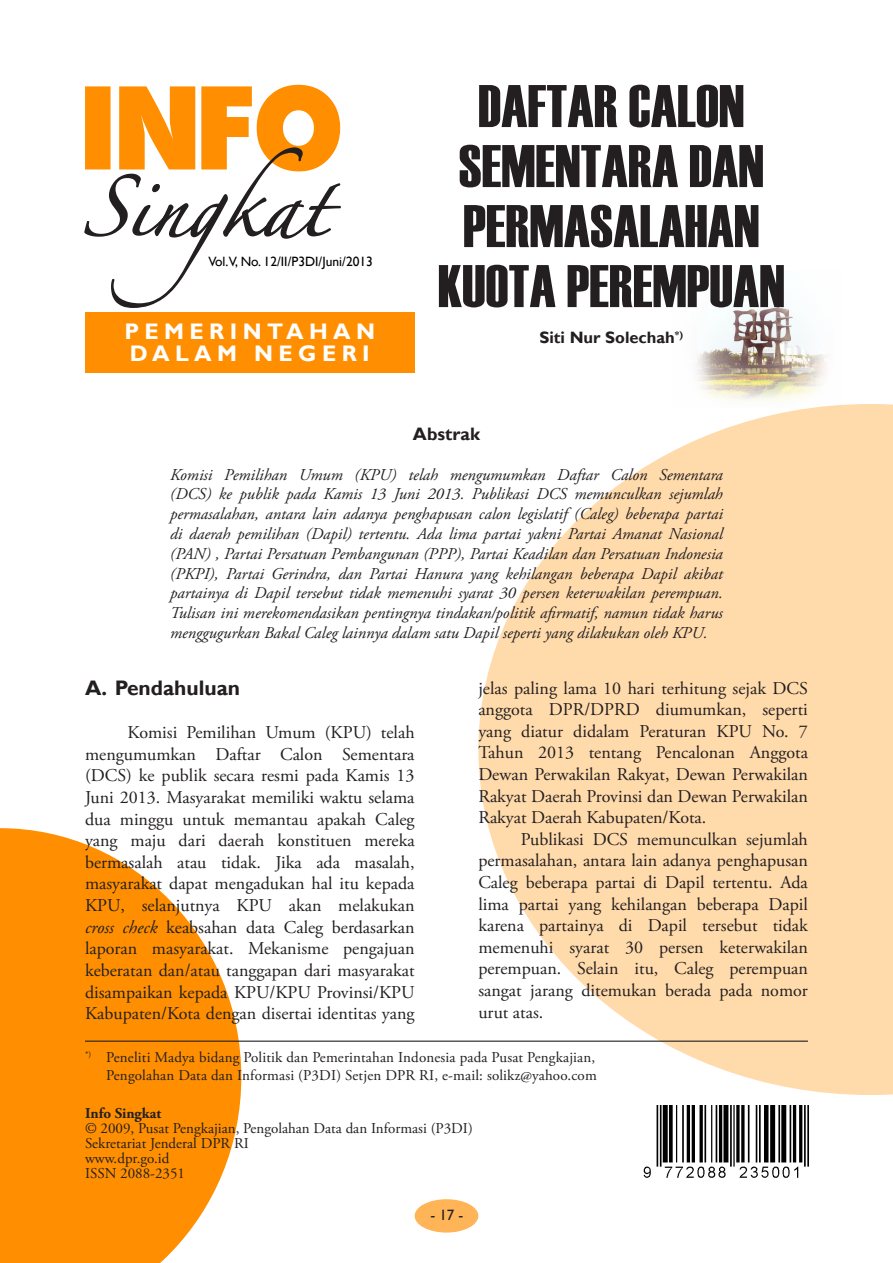
<style>
.page{position:relative;width:893px;height:1263px;background:#fff}
.page>*{position:absolute;margin:0;border:0;box-sizing:border-box;transform-origin:0 0}
.Judul_Utama{font:60px/60px "Haettenschweiler";color:#231f20;text-align:center}
.Nama_Bidang{font:700 22.5px/22.5px "Gill Sans";letter-spacing:.24em;color:#fff}
.Sub_Judul_Naskah{font:700 21px "Gill Sans";color:#231f20}
.Naskah{font:18px/21.6px "Adobe Garamond Pro";color:#231f20;text-align:justify}
.Judul_Abstract{font:700 18px "Gill Sans";color:#231f20}
.Abstract{font:italic 16.5px/19.8px "Adobe Garamond Pro";color:#231f20;text-align:justify}
.Nama_Penulis{font:700 16.5px "Gill Sans";color:#231f20}
.Catatan_Kaki{font:15px/18px "Adobe Garamond Pro";letter-spacing:.01em;color:#231f20;text-align:right}
.Catatan_Kaki-2{font:700 15px "Adobe Garamond Pro";color:#231f20}
.t1{font:15px "Gill Sans";color:#231f20}
.Volume{font:13.5px "Gill Sans";color:#000}
.s1{font-style:italic}
</style>
<div class="page">
<div style="left:415px;top:1199px;width:63px;height:33px;background:#ffb557;border-radius:50%"></div>
<img style="left:696px;top:296px;width:131px;height:105px">
<svg style="left:478px;top:404px;width:415px;height:691px;fill:#ffdaab"></svg>
<svg style="left:0;top:828px;width:241px;height:435px;fill:#ff8f00"></svg>
<div style="left:85px;top:312px;width:330px;height:61px;background:#ff8f00"></div>
<img style="left:643px;top:1105px;width:166px;height:73px">
<hr style="left:85px;top:1040px;width:723px;height:2px;background:#231f20">
<svg style="left:84px;top:85px;width:257px;height:223px"></svg>
<p class="Volume" style="left:208px;top:254px;width:166px">Vol.V, No. 12/II/P3DI/Juni/2013</p>
<p class="Nama_Bidang" style="left:124px;top:321px;width:252px">PEMERINTAHAN<br>DALAM NEGERI</p>
<p class="Judul_Utama" style="left:438px;top:76px;width:349px">DAFTAR CALON<br>SEMENTARA DAN<br>PERMASALAHAN<br>KUOTA PEREMPUAN</p>
<p class="Nama_Penulis" style="left:539px;top:328px;width:145px">Siti Nur Solechah<sup>*)</sup></p>
<p class="Judul_Abstract" style="left:413px;top:423px;width:69px">Abstrak</p>
<p class="Abstract" style="left:170px;top:465px;width:554px">Komisi Pemilihan Umum (KPU) telah mengumumkan Daftar Calon Sementara (DCS) ke publik pada Kamis 13 Juni 2013. Publikasi DCS memunculkan sejumlah permasalahan, antara lain adanya penghapusan calon legislatif (Caleg) beberapa partai di daerah pemilihan (Dapil) tertentu. Ada lima partai yakni Partai Amanat Nasional (PAN) , Partai Persatuan Pembangunan (PPP), Partai Keadilan dan Persatuan Indonesia (PKPI), Partai Gerindra, dan Partai Hanura yang kehilangan beberapa Dapil akibat partainya di Dapil tersebut tidak memenuhi syarat 30 persen keterwakilan perempuan.<br>Tulisan ini merekomendasikan pentingnya tindakan/politik afirmatif, namun tidak harus menggugurkan Bakal Caleg lainnya dalam satu Dapil seperti yang dilakukan oleh KPU.</p>
<p class="Sub_Judul_Naskah" style="left:85px;top:675px;width:157px">A. Pendahuluan</p>
<p class="Naskah" style="left:85px;top:722px;width:331px;text-indent:43px">Komisi Pemilihan Umum (KPU) telah mengumumkan Daftar Calon Sementara (DCS) ke publik secara resmi pada Kamis 13<br>Juni 2013. Masyarakat memiliki waktu selama dua minggu untuk memantau apakah Caleg yang maju dari daerah konstituen mereka bermasalah atau tidak. Jika ada masalah, masyarakat dapat mengadukan hal itu kepada KPU, selanjutnya KPU akan melakukan <span class="s1">cross check</span> keabsahan data Caleg berdasarkan laporan masyarakat. Mekanisme pengajuan keberatan dan/atau tanggapan dari masyarakat disampaikan kepada KPU/KPU Provinsi/KPU Kabupaten/Kota dengan disertai identitas yang</p>
<p class="Naskah" style="left:478px;top:678px;width:331px">jelas paling lama 10 hari terhitung sejak DCS anggota DPR/DPRD diumumkan, seperti yang diatur didalam Peraturan KPU No. 7<br>Tahun 2013 tentang Pencalonan Anggota Dewan Perwakilan Rakyat, Dewan Perwakilan Rakyat Daerah Provinsi dan Dewan Perwakilan Rakyat Daerah Kabupaten/Kota.</p>
<p class="Naskah" style="left:478px;top:829px;width:331px;text-indent:43px">Publikasi DCS memunculkan sejumlah permasalahan, antara lain adanya penghapusan Caleg beberapa partai di Dapil tertentu. Ada lima partai yang kehilangan beberapa Dapil karena partainya di Dapil tersebut tidak memenuhi syarat 30 persen keterwakilan perempuan. Selain itu, Caleg perempuan sangat jarang ditemukan berada pada nomor urut atas.</p>
<p class="Catatan_Kaki" style="left:85px;top:1049px;width:513px"><sup>*)</sup> Peneliti Madya bidang Politik dan Pemerintahan Indonesia pada Pusat Pengkajian,<br>Pengolahan Data dan Informasi (P3DI) Setjen DPR RI, e-mail: solikz@yahoo.com</p>
<p class="Catatan_Kaki-2" style="left:85px;top:1104px;width:78px">Info Singkat</p>
<p class="Catatan_Kaki" style="left:85px;top:1120px;width:389px">© 2009, Pusat Pengkajian, Pengolahan Data dan Informasi (P3DI)</p>
<p class="Catatan_Kaki" style="left:85px;top:1135px;width:165px">Sekretariat Jenderal DPR RI</p>
<p class="Catatan_Kaki" style="left:85px;top:1150px;width:86px">www.dpr.go.id</p>
<p class="Catatan_Kaki" style="left:85px;top:1165px;width:102px">ISSN 2088-2351</p>
<p class="t1" style="left:430px;top:1206px;width:35px">- 17 -</p>
</div>
